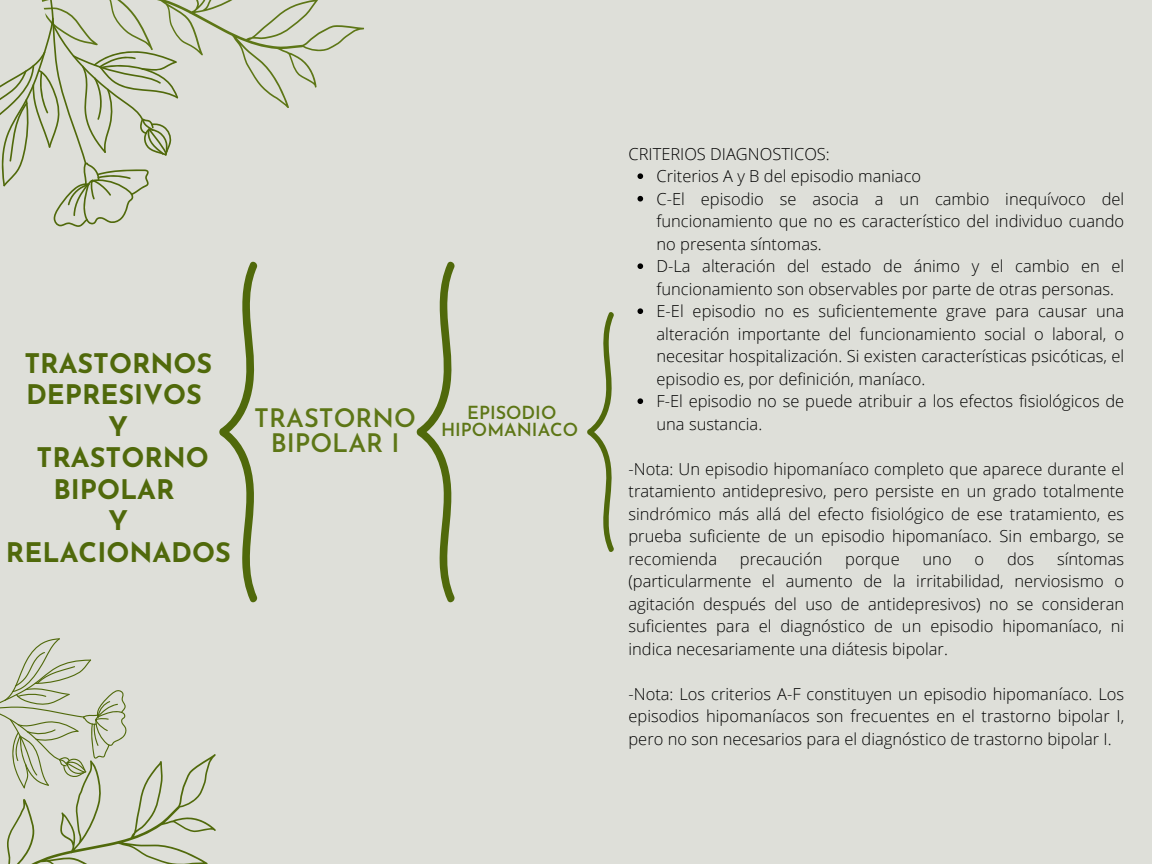
<style>
.page{position:relative;width:1152px;height:864px;background:#dedfd9}
.page>*{position:absolute;margin:0;border:0;box-sizing:border-box;transform-origin:0 0}
.t1{font:700 27px/31.5px "Josefin Sans";color:#50690b;text-align:center}
.t2{font:600 25.5px/24.8px "Josefin Sans";color:#5d7616;text-align:center}
.t3{font:600 18px/16.8px "Josefin Sans";color:#5d7616;text-align:center}
.t4{font:300 16.5px/22.5px "Open Sans";color:#000;text-align:justify}
</style>
<div class="page">
<svg style="left:7px;top:754px;width:209px;height:110px"></svg>
<svg style="left:178px;top:0;width:186px;height:108px"></svg>
<svg style="left:0;top:638px;width:127px;height:150px"></svg>
<svg style="left:0;top:0;width:178px;height:227px"></svg>
<svg style="left:638px;top:173px;width:5px;height:6px"></svg>
<svg style="left:638px;top:196px;width:5px;height:6px"></svg>
<svg style="left:638px;top:263px;width:5px;height:6px"></svg>
<svg style="left:638px;top:308px;width:5px;height:6px"></svg>
<svg style="left:638px;top:398px;width:5px;height:6px"></svg>
<svg style="left:219px;top:261px;width:39px;height:342px"></svg>
<svg style="left:587px;top:312px;width:27px;height:240px"></svg>
<svg style="left:417px;top:261px;width:38px;height:342px"></svg>
<p class="t1" style="left:6px;top:350px;width:226px">TRASTORNOS<br>DEPRESIVOS<br>Y<br>TRASTORNO<br>BIPOLAR<br>Y<br>RELACIONADOS</p>
<p class="t2" style="left:254px;top:408px;width:163px">TRASTORNO<br>BIPOLAR I</p>
<h3 class="t3" style="left:441px;top:406px;width:139px">EPISODIO<br>HIPOMANIACO</h3>
<p class="t4" style="left:629px;top:142px;width:203px">CRITERIOS DIAGNOSTICOS:</p>
<p class="t4" style="left:657px;top:165px;width:266px">Criterios A y B del episodio maniaco</p>
<p class="t4" style="left:657px;top:187px;width:469px">C-El episodio se asocia a un cambio inequívoco del funcionamiento que no es característico del individuo cuando no presenta síntomas.</p>
<h1 class="t4" style="left:657px;top:255px;width:469px">D-La alteración del estado de ánimo y el cambio en el funcionamiento son observables por parte de otras personas.</h1>
<h2 class="t4" style="left:657px;top:300px;width:469px">E-El episodio no es suficientemente grave para causar una alteración importante del funcionamiento social o laboral, o necesitar hospitalización. Si existen características psicóticas, el episodio es, por definición, maníaco.</h2>
<h1 class="t4" style="left:657px;top:390px;width:469px">F-El episodio no se puede atribuir a los efectos fisiológicos de una sustancia.</h1>
<p class="t4" style="left:629px;top:457px;width:497px">-Nota: Un episodio hipomaníaco completo que aparece durante el tratamiento antidepresivo, pero persiste en un grado totalmente sindrómico más allá del efecto fisiológico de ese tratamiento, es prueba suficiente de un episodio hipomaníaco. Sin embargo, se recomienda</p>
<p class="t4" style="left:629px;top:547px;width:497px;text-indent:429px">síntomas (particularmente el aumento de la irritabilidad, nerviosismo o agitación después del uso de antidepresivos) no se consideran suficientes para el diagnóstico de un episodio hipomaníaco, ni indica necesariamente una diátesis bipolar.</p>
<p class="t4" style="left:629px;top:682px;width:497px">-Nota: Los criterios A-F constituyen un episodio hipomaníaco. Los episodios hipomaníacos son frecuentes en el trastorno bipolar I, pero no son necesarios para el diagnóstico de trastorno bipolar I.</p>
<p class="t4" style="left:740px;top:547px;width:84px">precaución</p>
<p class="t4" style="left:845px;top:547px;width:56px">porque</p>
<p class="t4" style="left:923px;top:547px;width:31px">uno</p>
<p class="t4" style="left:975px;top:547px;width:11px">o</p>
<p class="t4" style="left:1007px;top:547px;width:29px">dos</p>
</div>
